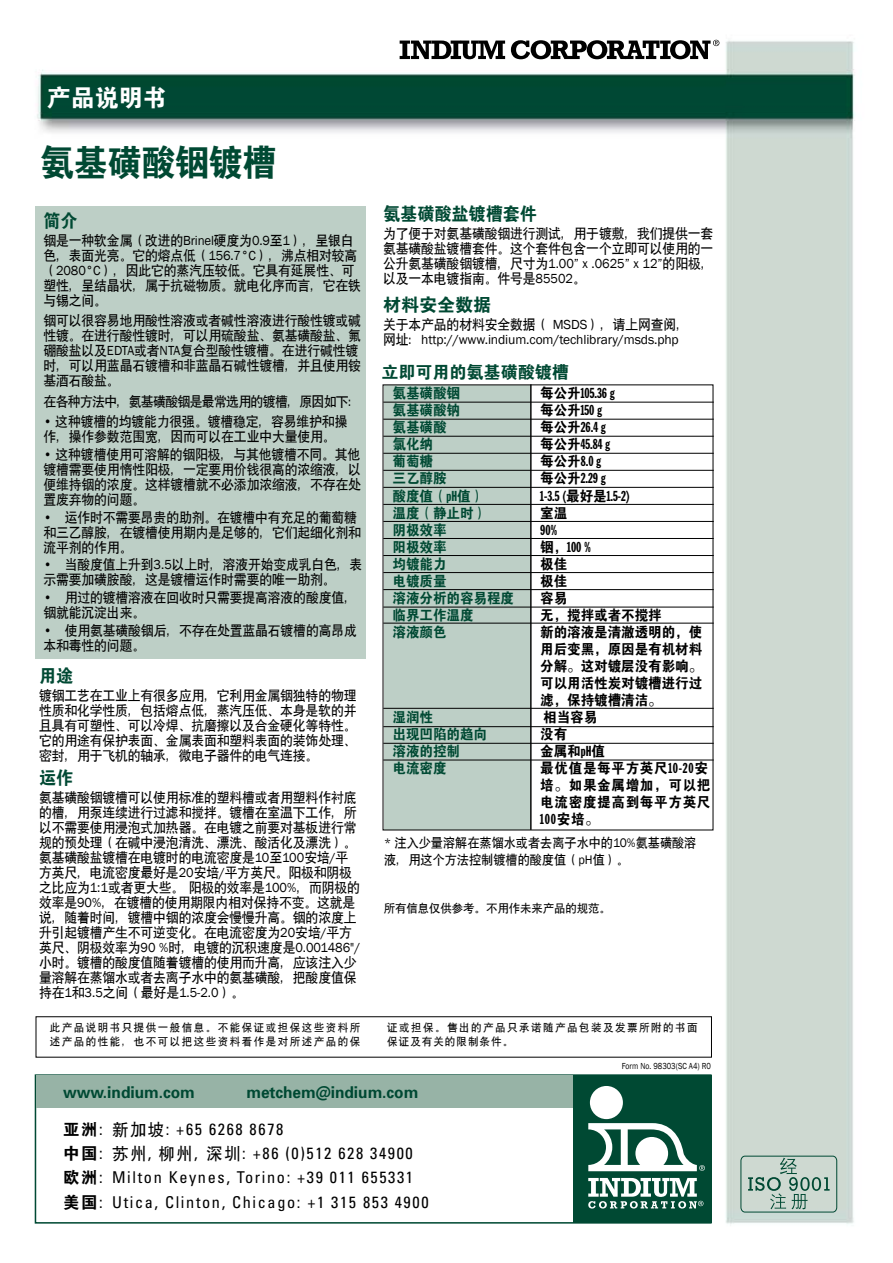
<style>
.page{position:relative;width:893px;height:1263px;background:#fff}
.page>*{position:absolute;margin:0;border:0;box-sizing:border-box;transform-origin:0 0}
.t1{font:36px "FZDHTJW GB1 0";letter-spacing:-.015em;color:#004933;scale:.95 1}
.t2{font:24px "FZDHTJW GB1 0";color:#fff}
.t3{font:18px "FZDHTJW GB1 0";color:#004933;scale:.95 1}
.t4{font:18px "FZDHTJW GB1 0";color:#004933}
.t5{font:17.1px "FZDHTJW GB1 0";color:#004933}
.t6{font:condensed 16.2px/24.5px "Univers";letter-spacing:.1em;color:#000}
.t7{font:700 16.2px "Univers";color:#004933;scale:.95 1}
.t8{font:14.25px "FZDHTJW GB1 0";color:#004933;scale:.95 1}
.t9{font:14.25px/17.1px "FZDHTJW GB1 0";color:#000;text-align:justify;scale:.95 1}
.t10{font:14.25px "Franklin Gothic Extra Cond";color:#000;scale:.95 1}
.t11{font:14.25px/17.1px "FZDHTJW GB1 0";letter-spacing:.055em;color:#000;scale:.95 1}
.t12{font:13.5px/15px "SIL Hei Med Jian";letter-spacing:-.01em;color:#000;scale:.95 1}
.t13{font:13.5px "Franklin Gothic";letter-spacing:-.01em;color:#000}
.t14{font:13.5px "SIL Hei Med Jian";letter-spacing:-.05em;color:#000;scale:.95 1}
.t15{font:12.75px/17.1px "SIL Hei Med Jian";color:#000;scale:.95 1}
.t16{font:11.4px "SIL Hei Med Jian";color:#000}
.t17{font:10.5px/13.5px "SIL Hei Med Jian";letter-spacing:.145em;color:#000}
.t18{font:9px "Franklin Gothic";color:#000;scale:.85 1}
.s1{font-family:"Franklin Gothic"}
.s2{font-family:"SIL Hei Med Jian"}
.s3{font-family:"FZDHTJW GB1 0"}
.s4{font-family:"Franklin Gothic Extra Cond"}
.s5{font-family:"FZDHTJW GB1 0";font-stretch:normal}
.s6{font-family:"SIL Hei Med Jian";font-stretch:normal}
</style>
<div class="page">
<img style="left:34px;top:39px;width:821px;height:1185px">
<div style="left:741px;top:1156px;width:96px;height:56px;border:1px solid #004933;border-radius:4px"></div>
<svg style="left:748px;top:1158px;width:82px;height:51px;background:#b0c4ba"></svg>
<svg style="left:400px;top:41px;width:105px;height:18px"></svg>
<svg style="left:511px;top:40px;width:208px;height:19px"></svg>
<div style="left:35px;top:1075px;width:676px;height:148px;background:#fff"></div>
<div style="left:35px;top:1074px;width:677px;height:149px;border:2px solid #004933"></div>
<div style="left:36px;top:1076px;width:668px;height:32px;background:#97b3a6"></div>
<div style="left:573px;top:1075px;width:138px;height:148px;background:#004933"></div>
<div style="left:590px;top:1086px;width:33px;height:33px;background:#fff;border-radius:50%"></div>
<svg style="left:588px;top:1123px;width:117px;height:48px"></svg>
<svg style="left:588px;top:1178px;width:115px;height:30px"></svg>
<div style="left:35px;top:207px;width:330px;height:452px;background:#bdcfc6"></div>
<div style="left:384px;top:385px;width:147px;height:444px;background:#bdcfc6"></div>
<hr style="left:530px;top:384px;width:2px;height:446px;background:#000">
<hr style="left:383px;top:402px;width:331px;height:1px;background:#000">
<hr style="left:383px;top:419px;width:331px;height:1px;background:#000">
<hr style="left:383px;top:436px;width:331px;height:1px;background:#000">
<hr style="left:383px;top:453px;width:331px;height:1px;background:#000">
<hr style="left:383px;top:470px;width:331px;height:1px;background:#000">
<hr style="left:383px;top:487px;width:331px;height:1px;background:#000">
<hr style="left:383px;top:504px;width:331px;height:1px;background:#000">
<hr style="left:383px;top:521px;width:331px;height:1px;background:#000">
<hr style="left:383px;top:607px;width:331px;height:1px;background:#000">
<hr style="left:383px;top:538px;width:331px;height:1px;background:#000">
<hr style="left:383px;top:555px;width:331px;height:1px;background:#000">
<hr style="left:383px;top:572px;width:331px;height:1px;background:#000">
<hr style="left:383px;top:589px;width:331px;height:1px;background:#000">
<hr style="left:383px;top:623px;width:331px;height:1px;background:#000">
<hr style="left:383px;top:708px;width:331px;height:1px;background:#000">
<hr style="left:383px;top:726px;width:331px;height:1px;background:#000">
<hr style="left:383px;top:743px;width:331px;height:1px;background:#000">
<hr style="left:383px;top:760px;width:331px;height:1px;background:#000">
<h2 class="t2" style="left:47px;top:85px;width:121px">产品说明书</h2>
<h1 class="t1" style="left:40px;top:142px;width:250px">氨基磺酸铟镀槽</h1>
<h3 class="t3" style="left:44px;top:211px;width:38px">简介</h3>
<p class="t12" style="left:44px;top:232px;width:336px">铟是一种软金属（改进的<span class="s1">Brinel</span>硬度为<span class="s1">0.9</span>至<span class="s1">1</span>），呈银白色，表面光亮。它的熔点低（<span class="s1">156.7°C</span>），沸点相对较高（<span class="s1">2080°C</span>），因此它的蒸汽压较低。它具有延展性、可塑性，呈结晶状，属于抗磁物质。就电化序而言，它在铁与锡之间。</p>
<p class="t12" style="left:44px;top:312px;width:336px">铟可以很容易地用酸性溶液或者碱性溶液进行酸性镀或碱性镀。在进行酸性镀时，可以用硫酸盐、氨基磺酸盐、氟硼酸盐以及<span class="s1">EDTA</span>或者<span class="s1">NTA</span>复合型酸性镀槽。在进行碱性镀时，可以用蓝晶石镀槽和非蓝晶石碱性镀槽，并且使用铵基酒石酸盐。</p>
<p class="t14" style="left:44px;top:392px;width:336px">在各种方法中，氨基磺酸铟是最常选用的镀槽，原因如下：</p>
<p class="t12" style="left:44px;top:413px;width:321px"><span class="s1">•</span> 这种镀槽的均镀能力很强。镀槽稳定，容易维护和操作，操作参数范围宽，因而可以在工业中大量使用。</p>
<p class="t12" style="left:44px;top:446px;width:336px;text-align:justify"><span class="s1">•</span> 这种镀槽使用可溶解的铟阳极，与其他镀槽不同。其他镀槽需要使用惰性阳极，一定要用价钱很高的浓缩液，以便维持铟的浓度。这样镀槽就不必添加浓缩液，不存在处置废弃物的问题。</p>
<p class="t12" style="left:44px;top:508px;width:336px"><span class="s1">•</span>　运作时不需要昂贵的助剂。在镀槽中有充足的葡萄糖和三乙醇胺，在镀槽使用期内是足够的，它们起细化剂和流平剂的作用。</p>
<p class="t12" style="left:44px;top:556px;width:337px"><span class="s1">•</span>　当酸度值上升到<span class="s1">3.5</span>以上时，溶液开始变成乳白色，表示需要加磺胺酸，这是镀槽运作时需要的唯一助剂。</p>
<p class="t12" style="left:44px;top:589px;width:331px"><span class="s1">•</span>　用过的镀槽溶液在回收时只需要提高溶液的酸度值，铟就能沉淀出来。</p>
<p class="t12" style="left:44px;top:621px;width:331px"><span class="s1">•</span>　使用氨基磺酸铟后，不存在处置蓝晶石镀槽的高昂成本和毒性的问题。</p>
<h3 class="t3" style="left:39px;top:666px;width:38px">用途</h3>
<p class="t12" style="left:39px;top:687px;width:336px;text-align:justify">镀铟工艺在工业上有很多应用，它利用金属铟独特的物理性质和化学性质，包括熔点低，蒸汽压低、本身是软的并且具有可塑性、可以冷焊、抗磨擦以及合金硬化等特性。它的用途有保护表面、金属表面和塑料表面的装饰处理、密封，用于飞机的轴承，微电子器件的电气连接。</p>
<h3 class="t3" style="left:39px;top:768px;width:38px">运作</h3>
<p class="t12" style="left:39px;top:789px;width:340px">氨基磺酸铟镀槽可以使用标准的塑料槽或者用塑料作衬底的槽，用泵连续进行过滤和搅拌。镀槽在室温下工作，所以不需要使用浸泡式加热器。在电镀之前要对基板进行常规的预处理（在碱中浸泡清洗、漂洗、酸活化及漂洗）。氨基磺酸盐镀槽在电镀时的电流密度是<span class="s1">10</span>至<span class="s1">100</span>安培<span class="s1">/</span>平方英尺，电流密度最好是<span class="s1">20</span>安培<span class="s1">/</span>平方英尺。阳极和阴极之比应为<span class="s1">1:1</span>或者更大些。 阳极的效率是<span class="s1">100%</span>，而阴极的效率是<span class="s1">90%</span>，在镀槽的使用期限内相对保持不变。这就是说，随着时间，镀槽中铟的浓度会慢慢升高。铟的浓度上升引起镀槽产生不可逆变化。在电流密度为<span class="s1">20</span>安培<span class="s1">/</span>平方英尺、阴极效率为<span class="s1">90 %</span>时，电镀的沉积速度是<span class="s1">0.001486"/</span>小时。镀槽的酸度值随着镀槽的使用而升高，应该注入少量溶解在蒸馏水或者去离子水中的氨基磺酸，把酸度值保持在<span class="s1">1</span>和<span class="s1">3.5</span>之间（最好是<span class="s1">1.5-2.0</span>）。</p>
<h3 class="t3" style="left:383px;top:204px;width:164px">氨基磺酸盐镀槽套件</h3>
<p class="t12" style="left:383px;top:224px;width:349px;text-align:justify">为了便于对氨基磺酸铟进行测试，用于镀敷，我们提供一套氨基磺酸盐镀槽套件。这个套件包含一个立即可以使用的一公升氨基磺酸铟镀槽，尺寸为<span class="s1">1.00” x .0625” x 12”</span>的阳极，以及一本电镀指南。件号是<span class="s1">85502</span>。</p>
<h3 class="t4" style="left:383px;top:295px;width:109px">材料安全数据</h3>
<p class="t12" style="left:383px;top:316px;width:323px">关于本产品的材料安全数据（ <span class="s1">MSDS</span>），请上网查阅，</p>
<p class="t13" style="left:383px;top:331px;width:297px"><span class="s2">网址：</span>http://www.indium.com/techlibrary/msds.php</p>
<p class="t8" style="left:393px;top:385px;width:73px">氨基磺酸铟</p>
<p class="t10" style="left:540px;top:386px;width:80px"><span class="s3">每公升</span>105.36 g</p>
<p class="t8" style="left:393px;top:402px;width:73px">氨基磺酸钠</p>
<p class="t10" style="left:540px;top:403px;width:66px"><span class="s3">每公升</span>150 g</p>
<p class="t8" style="left:393px;top:420px;width:58px">氨基磺酸</p>
<p class="t10" style="left:540px;top:420px;width:70px"><span class="s3">每公升</span>26.4 g</p>
<p class="t8" style="left:393px;top:437px;width:44px">氯化纳</p>
<p class="t10" style="left:540px;top:437px;width:75px"><span class="s3">每公升</span>45.84 g</p>
<p class="t8" style="left:393px;top:454px;width:44px">葡萄糖</p>
<p class="t10" style="left:540px;top:454px;width:65px"><span class="s3">每公升</span>8.0 g</p>
<p class="t8" style="left:393px;top:471px;width:58px">三乙醇胺</p>
<p class="t10" style="left:540px;top:471px;width:70px"><span class="s3">每公升</span>2.29 g</p>
<p class="t8" style="left:393px;top:488px;width:98px">酸度值（<span class="s4">pH</span>值）</p>
<p class="t10" style="left:540px;top:488px;width:96px">1-3.5 (<span class="s3">最好是</span>1.5-2)</p>
<p class="t8" style="left:393px;top:505px;width:101px">温度（静止时）</p>
<p class="t9" style="left:540px;top:504px;width:30px">室温</p>
<p class="t8" style="left:393px;top:522px;width:58px">阴极效率</p>
<p class="t10" style="left:540px;top:522px;width:19px">90%</p>
<p class="t8" style="left:393px;top:539px;width:58px">阳极效率</p>
<p class="t10" style="left:540px;top:539px;width:54px"><span class="s3">铟，</span>100 %</p>
<p class="t8" style="left:393px;top:556px;width:58px">均镀能力</p>
<p class="t9" style="left:540px;top:555px;width:30px">极佳</p>
<p class="t8" style="left:393px;top:573px;width:58px">电镀质量</p>
<p class="t9" style="left:540px;top:573px;width:30px">极佳</p>
<p class="t8" style="left:393px;top:590px;width:129px">溶液分析的容易程度</p>
<p class="t9" style="left:540px;top:590px;width:30px">容易</p>
<p class="t8" style="left:393px;top:607px;width:87px">临界工作温度</p>
<p class="t9" style="left:540px;top:607px;width:129px">无，搅拌或者不搅拌</p>
<p class="t8" style="left:393px;top:624px;width:58px">溶液颜色</p>
<p class="t9" style="left:540px;top:624px;width:172px">新的溶液是清澈透明的，使用后变黑，原因是有机材料分解。这对镀层没有影响。可以用活性炭对镀槽进行过滤，保持镀槽清洁。</p>
<p class="t8" style="left:393px;top:709px;width:44px">湿润性</p>
<p class="t9" style="left:543px;top:709px;width:58px">相当容易</p>
<p class="t8" style="left:393px;top:726px;width:101px">出现凹陷的趋向</p>
<p class="t9" style="left:540px;top:726px;width:30px">没有</p>
<p class="t8" style="left:393px;top:743px;width:73px">溶液的控制</p>
<p class="t9" style="left:540px;top:743px;width:70px">金属和<span class="s4">pH</span>值</p>
<p class="t8" style="left:393px;top:760px;width:58px">电流密度</p>
<p class="t11" style="left:540px;top:760px;width:181px">最优值是每平方英尺<span class="s4">10-20</span>安培。如果金属增加，可以把电流密度提高到每平方英尺</p>
<p class="t10" style="left:540px;top:812px;width:63px">100<span class="s3">安培。</span></p>
<p class="t15" style="left:384px;top:833px;width:330px"><span class="s1">*</span> 注入少量溶解在蒸馏水或者去离子水中的<span class="s1">10%</span>氨基磺酸溶液，用这个方法控制镀槽的酸度值（<span class="s1">pH</span>值）。</p>
<p class="t5" style="left:381px;top:363px;width:189px">立即可用的氨基磺酸镀槽</p>
<p class="t16" style="left:384px;top:900px;width:229px">所有信息仅供参考。不用作未来产品的规范。</p>
<p class="t17" style="left:50px;top:1020px;width:312px">此产品说明书只提供一般信息。不能保证或担保这些资料所述产品的性能，也不可以把这些资料看作是对所述产品的保</p>
<p class="t17" style="left:387px;top:1020px;width:312px">证或担保。售出的产品只承诺随产品包装及发票所附的书面保证及有关的限制条件。</p>
<p class="t7" style="left:63px;top:1081px;width:140px">www.indium.com</p>
<p class="t7" style="left:246px;top:1081px;width:182px">metchem@indium.com</p>
<p class="t6" style="left:63px;top:1116px;width:367px"><span class="s5">亚洲</span>: <span class="s6">新加坡</span>: +65 6268 8678<br><span class="s5">中国</span>: <span class="s6">苏州</span>, <span class="s6">柳州</span>, <span class="s6">深圳</span>: +86 (0)512 628 34900<span class="s5">欧洲</span>: Milton Keynes, Torino: +39 011 655331<span class="s5">美国</span>: Utica, Clinton, Chicago: +1 315 853 4900</p>
<p class="t18" style="left:622px;top:1060px;width:107px">Form No. 98303(SC A4) R0</p>
</div>
